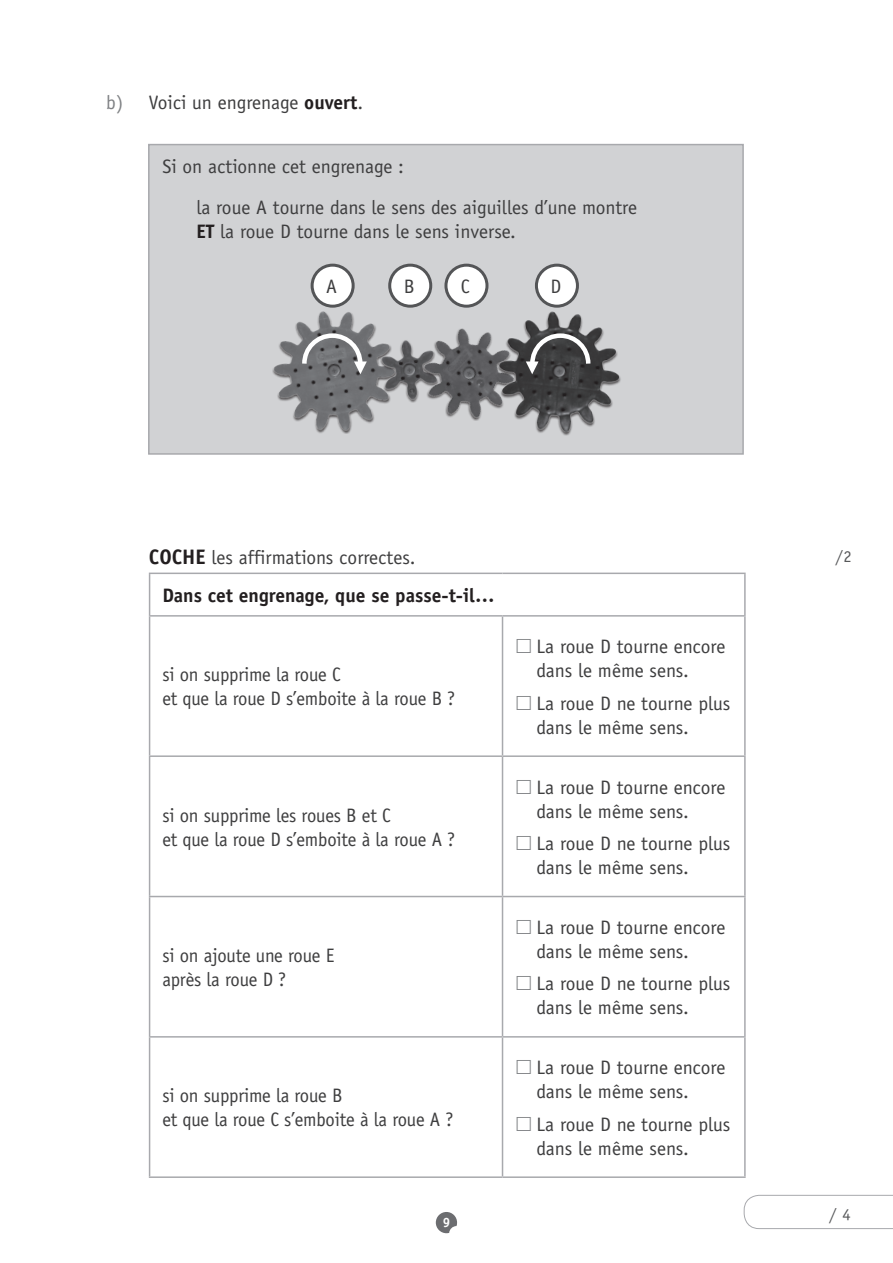
<style>
.page{position:relative;width:893px;height:1263px;background:#fff}
.page>*{position:absolute;margin:0;border:0;box-sizing:border-box;transform-origin:0 0}
.t1{font:19.5px/24px "Officina Sans";color:#3e3e3f}
.t2{font:19.5px/24px "Officina Sans";color:#3e3e3f;scale:.96 1}
.t3{font:700 19.5px/38.2px "Officina Sans";color:#231f20}
.t4{font:16.5px "Officina Serif";color:#57585a}
.t5{font:700 13.5px "Officina Serif";color:#fff}
.s1{color:#808285}
.s2{font-weight:700;color:#231f20}
.s3{font-size:21px}
.s4{font-weight:400;color:#3e3e3f}
</style>
<div class="page">
<svg style="left:436px;top:1212px;width:21px;height:21px"></svg>
<svg style="left:150px;top:574px;width:352px;height:602px"></svg>
<svg style="left:503px;top:617px;width:241px;height:559px"></svg>
<hr style="left:149px;top:617px;width:1px;height:138px;background:#a8a9ad">
<hr style="left:502px;top:617px;width:1px;height:138px;background:#a8a9ad">
<hr style="left:744px;top:617px;width:2px;height:138px;background:#a8a9ad">
<hr style="left:149px;top:755px;width:353px;height:2px;background:#a8a9ad">
<hr style="left:149px;top:757px;width:1px;height:139px;background:#a8a9ad">
<hr style="left:502px;top:755px;width:244px;height:2px;background:#a8a9ad">
<hr style="left:502px;top:757px;width:1px;height:139px;background:#a8a9ad">
<hr style="left:744px;top:757px;width:2px;height:139px;background:#a8a9ad">
<hr style="left:149px;top:896px;width:353px;height:1px;background:#a8a9ad">
<hr style="left:149px;top:897px;width:1px;height:139px;background:#a8a9ad">
<hr style="left:502px;top:896px;width:244px;height:1px;background:#a8a9ad">
<hr style="left:502px;top:897px;width:1px;height:139px;background:#a8a9ad">
<hr style="left:744px;top:897px;width:2px;height:139px;background:#a8a9ad">
<hr style="left:149px;top:1036px;width:353px;height:1px;background:#a8a9ad">
<hr style="left:149px;top:1037px;width:1px;height:139px;background:#a8a9ad">
<hr style="left:502px;top:1036px;width:244px;height:1px;background:#a8a9ad">
<hr style="left:502px;top:1037px;width:1px;height:139px;background:#a8a9ad">
<hr style="left:744px;top:1037px;width:2px;height:139px;background:#a8a9ad">
<hr style="left:149px;top:1176px;width:353px;height:2px;background:#a8a9ad">
<hr style="left:502px;top:1176px;width:244px;height:2px;background:#a8a9ad">
<hr style="left:149px;top:573px;width:353px;height:1px;background:#a8a9ad">
<hr style="left:149px;top:574px;width:1px;height:41px;background:#a8a9ad">
<hr style="left:502px;top:573px;width:244px;height:1px;background:#a8a9ad">
<hr style="left:744px;top:574px;width:2px;height:41px;background:#a8a9ad">
<hr style="left:149px;top:615px;width:353px;height:2px;background:#a8a9ad">
<hr style="left:502px;top:615px;width:244px;height:2px;background:#a8a9ad">
<div style="left:149px;top:145px;width:594px;height:309px;background:#d1d2d4"></div>
<div style="left:148px;top:144px;width:596px;height:311px;border:2px solid #a8a9ad"></div>
<img style="left:272px;top:302px;width:129px;height:132px">
<img style="left:368px;top:333px;width:43px;height:75px">
<img style="left:411px;top:328px;width:80px;height:93px">
<img style="left:491px;top:305px;width:130px;height:131px">
<svg style="left:300px;top:331px;width:67px;height:43px;background:#858688"></svg>
<svg style="left:526px;top:331px;width:67px;height:43px;background:#5f5f60"></svg>
<div style="left:312px;top:265px;width:41px;height:41px;background:#fff;border-radius:50%"></div>
<div style="left:311px;top:264px;width:44px;height:44px;border:3px solid #545557;border-radius:50%"></div>
<div style="left:390px;top:265px;width:41px;height:41px;background:#fff;border-radius:50%"></div>
<div style="left:388px;top:264px;width:44px;height:44px;border:3px solid #545557;border-radius:50%"></div>
<div style="left:446px;top:265px;width:41px;height:41px;background:#fff;border-radius:50%"></div>
<div style="left:444px;top:264px;width:44px;height:44px;border:3px solid #545557;border-radius:50%"></div>
<div style="left:536px;top:265px;width:41px;height:41px;background:#fff;border-radius:50%"></div>
<div style="left:535px;top:264px;width:44px;height:44px;border:3px solid #545557;border-radius:50%"></div>
<svg style="left:743px;top:1194px;width:150px;height:35px"></svg>
<svg style="left:517px;top:639px;width:14px;height:14px"></svg>
<svg style="left:517px;top:695px;width:14px;height:15px"></svg>
<svg style="left:517px;top:779px;width:14px;height:15px"></svg>
<svg style="left:517px;top:836px;width:14px;height:14px"></svg>
<svg style="left:517px;top:920px;width:14px;height:14px"></svg>
<svg style="left:517px;top:976px;width:14px;height:14px"></svg>
<svg style="left:517px;top:1060px;width:14px;height:14px"></svg>
<svg style="left:517px;top:1116px;width:14px;height:15px"></svg>
<p class="t1" style="left:106px;top:90px;width:258px"><span class="s1">b)</span> Voici un engrenage <span class="s2">ouvert</span>.</p>
<p class="t1" style="left:196px;top:146px;width:442px;line-height:41px;text-indent:-34px">Si on actionne cet engrenage :<br>la roue A tourne dans le sens des aiguilles d’une montre</p>
<p class="t1" style="left:196px;top:219px;width:321px"><span class="s2">et</span> la roue D tourne dans le sens inverse.</p>
<p class="t1" style="left:326px;top:274px;width:12px">A</p>
<p class="t1" style="left:404px;top:274px;width:12px">B</p>
<p class="t1" style="left:461px;top:274px;width:11px">C</p>
<p class="t1" style="left:550px;top:274px;width:9px">D</p>
<p class="t3" style="left:162px;top:538px;width:334px;text-indent:-14px"><span class="s3">COCHE</span> <span class="s4">les affirmations correctes.<br></span>Dans cet engrenage, que se passe-t-il…</p>
<p class="t2" style="left:162px;top:663px;width:307px">si on supprime la roue C<br>et que la roue D s’emboite à la roue B ?</p>
<p class="t2" style="left:162px;top:803px;width:307px">si on supprime les roues B et C<br>et que la roue D s’emboite à la roue A ?</p>
<p class="t2" style="left:162px;top:943px;width:181px">si on ajoute une roue E après la roue D ?</p>
<p class="t2" style="left:162px;top:1084px;width:305px">si on supprime la roue B<br>et que la roue C s’emboite à la roue A ?</p>
<p class="t5" style="left:443px;top:1214px;width:9px">9</p>
<p class="t1" style="left:536px;top:635px;width:190px">La roue D tourne encore dans le même sens.</p>
<p class="t1" style="left:536px;top:691px;width:195px">La roue D ne tourne plus dans le même sens.</p>
<p class="t1" style="left:536px;top:775px;width:190px">La roue D tourne encore dans le même sens.</p>
<p class="t1" style="left:536px;top:831px;width:195px">La roue D ne tourne plus dans le même sens.</p>
<p class="t1" style="left:536px;top:915px;width:190px">La roue D tourne encore dans le même sens.</p>
<p class="t1" style="left:536px;top:972px;width:195px">La roue D ne tourne plus dans le même sens.</p>
<p class="t1" style="left:536px;top:1056px;width:190px">La roue D tourne encore dans le même sens.</p>
<p class="t1" style="left:536px;top:1112px;width:195px">La roue D ne tourne plus dans le même sens.</p>
<p class="t4" style="left:835px;top:547px;width:18px">/2</p>
<p class="t4" style="left:829px;top:1204px;width:23px">/ 4</p>
</div>
